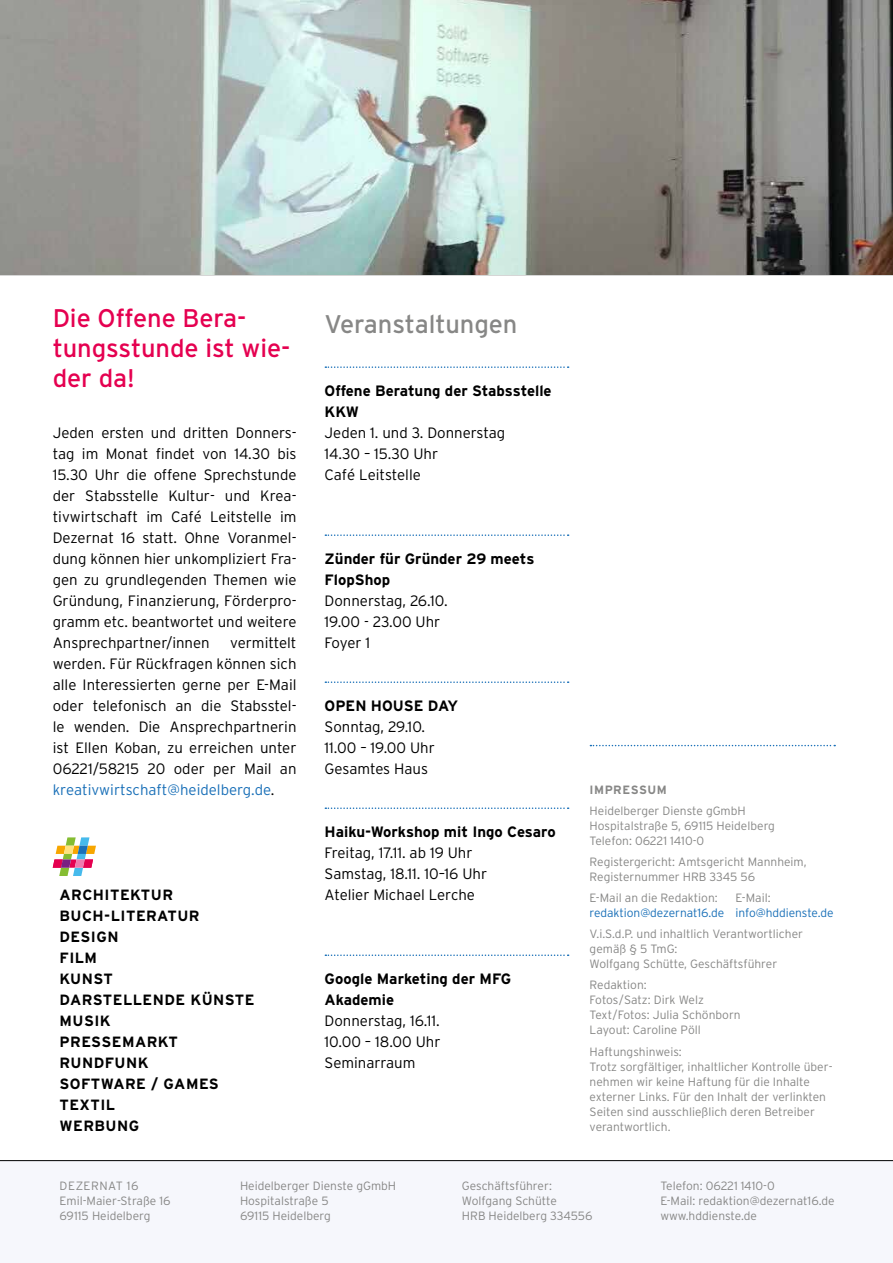
<style>
.page{position:relative;width:893px;height:1263px;background:#fff}
.page>*{position:absolute;margin:0;border:0;box-sizing:border-box;transform-origin:0 0}
.t1{font:25.5px/30px "Interstate";color:#e50050}
.t2{font:25.5px "Interstate";color:#878786}
.t3{font:300 15px/21px "Interstate";color:#000}
.t4{font:700 15px/21px "Interstate";color:#000}
.t5{font:700 14.85px/21px "Interstate";letter-spacing:.03em;color:#000}
.t6{font:300 12px/15px "Interstate";color:#878786}
.t7{font:300 12px "Interstate";letter-spacing:-.005em;color:#1a70b8}
.t8{font:700 12px "Interstate";letter-spacing:.04em;color:#878786}
.s1{color:#1a70b8}
</style>
<div class="page">
<div style="left:0;top:1161px;width:893px;height:102px;background:#f6f7fc"></div>
<hr style="left:0;top:1160px;width:893px;height:1px;background:#000">
<hr style="left:0;top:274px;width:893px;height:1px;background:#000">
<img style="left:0;top:0;width:893px;height:274px">
<svg style="left:325px;top:366px;width:244px;height:2px"></svg>
<svg style="left:325px;top:534px;width:244px;height:2px"></svg>
<svg style="left:325px;top:681px;width:244px;height:2px"></svg>
<svg style="left:325px;top:807px;width:244px;height:2px"></svg>
<svg style="left:325px;top:954px;width:244px;height:2px"></svg>
<svg style="left:590px;top:745px;width:245px;height:1px"></svg>
<svg style="left:53px;top:837px;width:43px;height:39px"></svg>
<h1 class="t1" style="left:53px;top:303px;width:239px">Die Offene Bera&shy;tungsstunde ist wie&shy;der da!</h1>
<p class="t3" style="left:53px;top:422px;width:245px;text-align:justify">Jeden ersten und dritten Donners&shy;tag im Monat findet von 14.30 bis 15.30 Uhr die offene Sprechstunde der Stabsstelle Kultur- und Krea&shy;tivwirtschaft im Café Leitstelle im Dezernat 16 statt. Ohne Voranmel&shy;dung können hier unkompliziert Fra&shy;gen zu grundlegenden Themen wie Gründung, Finanzierung, Förderpro&shy;gramm etc. beantwortet und weitere Ansprechpartner/innen</p>
<p class="t3" style="left:53px;top:632px;width:245px;text-align:justify;text-indent:177px">vermittelt werden. Für Rückfragen können sich alle Interessierten gerne per E-Mail oder telefonisch an die Stabsstel&shy;le wenden. Die Ansprechpartnerin ist Ellen Koban, zu erreichen unter 06221/58215 20 oder per Mail an <span class="s1">kreativwirtschaft@heidelberg.de</span>.</p>
<p class="t5" style="left:60px;top:884px;width:196px">ARCHITEKTUR<br>BUCH-LITERATUR<br>DESIGN<br>FILM<br>KUNST<br>DARSTELLENDE KÜNSTE<br>MUSIK<br>PRESSEMARKT<br>RUNDFUNK<br>SOFTWARE / GAMES<br>TEXTIL<br>WERBUNG</p>
<h1 class="t2" style="left:325px;top:308px;width:194px">Veranstaltungen</h1>
<p class="t4" style="left:325px;top:380px;width:229px">Offene Beratung der Stabsstelle<br>KKW</p>
<p class="t3" style="left:325px;top:422px;width:182px">Jeden 1. und 3. Donnerstag<br>14.30 – 15.30 Uhr<br>Café Leitstelle</p>
<p class="t4" style="left:325px;top:548px;width:211px">Zünder für Gründer 29 meets<br>FlopShop</p>
<p class="t3" style="left:325px;top:590px;width:125px">Donnerstag, 26.10.<br>19.00 - 23.00 Uhr<br>Foyer 1</p>
<p class="t4" style="left:325px;top:695px;width:135px">OPEN HOUSE DAY</p>
<p class="t3" style="left:325px;top:716px;width:112px">Sonntag, 29.10.<br>11.00 – 19.00 Uhr<br>Gesamtes Haus</p>
<p class="t4" style="left:325px;top:821px;width:233px">Haiku-Workshop mit Ingo Cesaro</p>
<p class="t3" style="left:325px;top:842px;width:164px">Freitag, 17.11. ab 19 Uhr<br>Samstag, 18.11. 10–16 Uhr<br>Atelier Michael Lerche</p>
<p class="t4" style="left:325px;top:968px;width:188px">Google Marketing der MFG<br>Akademie</p>
<p class="t3" style="left:325px;top:1010px;width:117px;text-align:justify">Donnerstag, 16.11.<br>10.00 – 18.00 Uhr Seminarraum</p>
<p class="t8" style="left:590px;top:782px;width:79px">IMPRESSUM</p>
<p class="t6" style="left:590px;top:803px;width:187px">Heidelberger Dienste gGmbH<br>Hospitalstraße 5, 69115 Heidelberg<br>Telefon: 06221 1410-0</p>
<p class="t6" style="left:590px;top:854px;width:219px">Registergericht: Amtsgericht Mannheim,<br>Registernummer HRB 3345 56</p>
<p class="t6" style="left:590px;top:890px;width:130px">E-Mail an die Redaktion:</p>
<p class="t7" style="left:590px;top:906px;width:136px">redaktion@dezernat16.de</p>
<p class="t6" style="left:736px;top:890px;width:37px">E-Mail:</p>
<p class="t7" style="left:736px;top:906px;width:99px">info@hddienste.de</p>
<p class="t6" style="left:590px;top:926px;width:215px">V.i.S.d.P. und inhaltlich Verantwortlicher gemäß § 5 TmG:<br>Wolfgang Schütte, Geschäftsführer</p>
<p class="t6" style="left:590px;top:978px;width:153px">Redaktion:<br>Fotos/Satz: Dirk Welz<br>Text/Fotos: Julia Schönborn<br>Layout: Caroline Pöll</p>
<p class="t6" style="left:590px;top:1044px;width:244px">Haftungshinweis:<br>Trotz sorgfältiger, inhaltlicher Kontrolle über&shy;nehmen wir keine Haftung für die Inhalte externer Links. Für den Inhalt der verlinkten Seiten sind ausschließlich deren Betreiber verantwortlich.</p>
<p class="t6" style="left:60px;top:1178px;width:113px">DEZERNAT 16<br>Emil-Maier-Straße 16<br>69115 Heidelberg</p>
<p class="t6" style="left:240px;top:1178px;width:158px">Heidelberger Dienste gGmbH<br>Hospitalstraße 5<br>69115 Heidelberg</p>
<p class="t6" style="left:660px;top:1178px;width:176px">Telefon: 06221 1410-0<br>E-Mail: redaktion@dezernat16.de www.hddienste.de</p>
<p class="t6" style="left:462px;top:1178px;width:132px">Geschäftsführer:<br>Wolfgang Schütte<br>HRB Heidelberg 334556</p>
</div>
